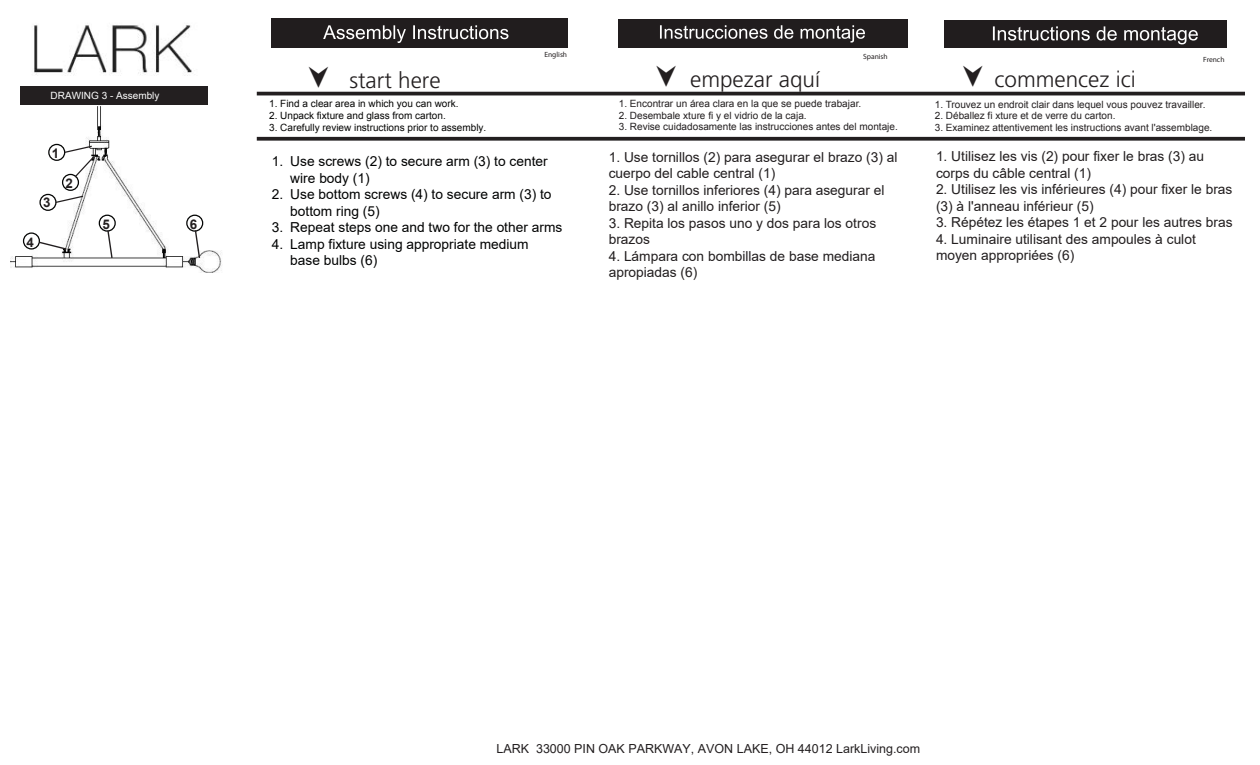
<style>
.page{position:relative;width:1260px;height:765px;background:#fff}
.page>*{position:absolute;margin:0;border:0;box-sizing:border-box;transform-origin:0 0}
.t1{font:300 22.5px "Frutiger LT Std";color:#231f20}
.t2{font:13.75px/16.5px "Arial";color:#221e1f}
.t3{font:13.75px/16.5px "Arial";color:#010202}
.t4{font:700 13.38px "Arial";color:#231f20}
.t5{font:12.5px "Arial";color:#231f20}
.t6{font:10px "Arial";color:#231f20}
.t7{font:10px "Arial";color:#050504}
.t8{font:10px "Arial";color:#fff}
.t9{font:7.5px "Myriad Pro";color:#231f20}
</style>
<div class="page">
<div style="left:20px;top:86px;width:188px;height:18px;background:#231f20"></div>
<hr style="left:257px;top:92px;width:988px;height:3px;background:#231f20">
<svg style="left:257px;top:137px;width:988px;height:4px;fill:#231f20"></svg>
<div style="left:271px;top:19px;width:297px;height:29px;background:#211d1e"></div>
<svg style="left:323px;top:25px;width:185px;height:18px"></svg>
<div style="left:618px;top:19px;width:290px;height:28px;background:#211d1e"></div>
<svg style="left:660px;top:25px;width:205px;height:18px"></svg>
<div style="left:944px;top:20px;width:283px;height:27px;background:#211d1e"></div>
<svg style="left:993px;top:26px;width:205px;height:18px"></svg>
<img style="left:11px;top:106px;width:211px;height:167px">
<div style="left:48px;top:144px;width:17px;height:17px;border:1px solid #050605;border-radius:50%"></div>
<div style="left:39px;top:194px;width:18px;height:17px;border:1px solid #050605;border-radius:50%"></div>
<svg style="left:54px;top:195px;width:30px;height:9px"></svg>
<div style="left:23px;top:232px;width:17px;height:18px;border:1px solid #050605;border-radius:50%"></div>
<svg style="left:38px;top:241px;width:30px;height:10px"></svg>
<div style="left:99px;top:215px;width:17px;height:17px;border:1px solid #050605;border-radius:50%"></div>
<svg style="left:100px;top:228px;width:20px;height:32px"></svg>
<div style="left:62px;top:174px;width:17px;height:17px;border:1px solid #050605;border-radius:50%"></div>
<svg style="left:63px;top:145px;width:36px;height:34px"></svg>
<div style="left:186px;top:215px;width:17px;height:17px;border:1px solid #050605;border-radius:50%"></div>
<svg style="left:187px;top:228px;width:21px;height:32px"></svg>
<img style="left:34px;top:24px;width:158px;height:51px">
<p class="t8" style="left:51px;top:89px;width:110px">DRAWING 3 - Assembly</p>
<p class="t4" style="left:52px;top:144px;width:9px">1</p>
<p class="t4" style="left:43px;top:193px;width:9px">3</p>
<p class="t4" style="left:66px;top:174px;width:9px">2</p>
<p class="t4" style="left:27px;top:232px;width:9px">4</p>
<p class="t4" style="left:102px;top:215px;width:9px">5</p>
<p class="t4" style="left:190px;top:215px;width:9px">6</p>
<p class="t9" style="left:544px;top:50px;width:24px">English</p>
<p class="t9" style="left:863px;top:52px;width:26px">Spanish</p>
<p class="t9" style="left:1203px;top:54px;width:23px">French</p>
<h1 class="t1" style="left:349px;top:68px;width:93px">start here</h1>
<h1 class="t1" style="left:690px;top:66px;width:132px">empezar aquí</h1>
<h1 class="t1" style="left:995px;top:66px;width:143px">commencez ici</h1>
<p class="t7" style="left:269px;top:97px;width:191px">1. Find a clear area in which you can work.</p>
<p class="t7" style="left:269px;top:109px;width:178px">2. Unpack fixture and glass from carton.</p>
<p class="t7" style="left:269px;top:121px;width:219px">3. Carefully review instructions prior to assembly.</p>
<p class="t3" style="left:290px;top:153px;width:259px;text-indent:-18px">1. Use screws (2) to secure arm (3) to center wire body (1)</p>
<p class="t3" style="left:290px;top:186px;width:263px;text-indent:-18px">2. Use bottom screws (4) to secure arm (3) to bottom ring (5)</p>
<p class="t3" style="left:272px;top:219px;width:292px">3. Repeat steps one and two for the other arms</p>
<p class="t3" style="left:290px;top:235px;width:240px;text-indent:-18px">4. Lamp fixture using appropriate medium base bulbs (6)</p>
<p class="t6" style="left:619px;top:97px;width:244px">1. Encontrar un área clara en la que se puede trabajar.</p>
<p class="t6" style="left:619px;top:109px;width:189px">2. Desembale xture fi y el vidrio de la caja.</p>
<p class="t6" style="left:619px;top:120px;width:281px">3. Revise cuidadosamente las instrucciones antes del montaje.</p>
<p class="t2" style="left:609px;top:148px;width:290px">1. Use tornillos (2) para asegurar el brazo (3) al cuerpo del cable central (1)</p>
<p class="t2" style="left:609px;top:181px;width:277px">2. Use tornillos inferiores (4) para asegurar el brazo (3) al anillo inferior (5)</p>
<p class="t2" style="left:609px;top:214px;width:269px">3. Repita los pasos uno y dos para los otros brazos</p>
<p class="t2" style="left:609px;top:247px;width:268px">4. Lámpara con bombillas de base mediana apropiadas (6)</p>
<p class="t6" style="left:935px;top:98px;width:272px">1. Trouvez un endroit clair dans lequel vous pouvez travailler.</p>
<p class="t6" style="left:935px;top:109px;width:182px">2. Déballez fi xture et de verre du carton.</p>
<p class="t6" style="left:935px;top:120px;width:279px">3. Examinez attentivement les instructions avant l'assemblage.</p>
<p class="t2" style="left:936px;top:148px;width:270px">1. Utilisez les vis (2) pour fixer le bras (3) au corps du câble central (1)</p>
<p class="t2" style="left:936px;top:181px;width:298px">2. Utilisez les vis inférieures (4) pour fixer le bras (3) à l'anneau inférieur (5)</p>
<p class="t2" style="left:936px;top:214px;width:298px">3. Répétez les étapes 1 et 2 pour les autres bras</p>
<p class="t2" style="left:936px;top:231px;width:261px">4. Luminaire utilisant des ampoules à culot moyen appropriées (6)</p>
<p class="t5" style="left:496px;top:740px;width:425px">LARK 33000 PIN OAK PARKWAY, AVON LAKE, OH 44012 LarkLiving.com</p>
</div>
